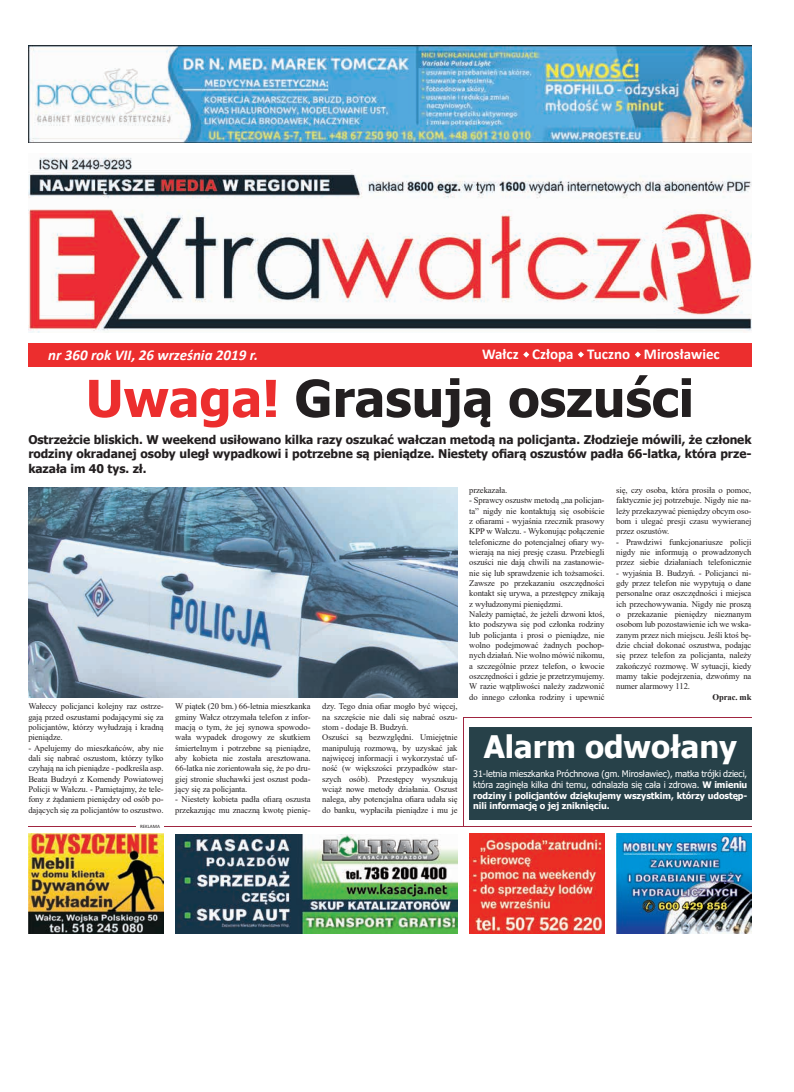
<style>
.page{position:relative;width:794px;height:1092px;background:#fff}
.page>*{position:absolute;margin:0;border:0;box-sizing:border-box;transform-origin:0 0}
.t1{font:700 51px "Tahoma";color:#231f20}
.t2{font:700 31px "Tahoma";color:#fff}
.t3{font:italic 700 15px "Calibri";color:#fff}
.t4{font:700 15px "Calibri";color:#fff}
.t5{font:700 12px/14.4px "Tahoma";letter-spacing:-.005em;color:#231f20;text-align:justify}
.t6{font:9px/10.8px "Tahoma";letter-spacing:-.01em;color:#fff;text-align:justify}
.t7{font:8.6px/10.3px "Times New Roman";letter-spacing:-.01em;color:#231f20;text-align:justify}
.t8{font:700 8.6px "Times New Roman";letter-spacing:-.01em;color:#231f20}
.t9{font:5px "Calibri";color:#231f20}
.s1{color:#ec2e2e}
.s2{font-weight:700}
</style>
<div class="page">
<img style="left:28px;top:833px;width:136px;height:100px">
<img style="left:616px;top:833px;width:135px;height:100px">
<div style="left:28px;top:343px;width:723px;height:24px;background:#ec2e2e"></div>
<svg style="left:523px;top:351px;width:6px;height:6px"></svg>
<svg style="left:578px;top:351px;width:6px;height:6px"></svg>
<svg style="left:635px;top:351px;width:6px;height:6px"></svg>
<img style="left:28px;top:45px;width:723px;height:98px">
<img style="left:28px;top:157px;width:723px;height:176px">
<img style="left:175px;top:834px;width:282px;height:99px">
<hr style="left:28px;top:826px;width:723px;height:1px;background:#a02540">
<hr style="left:136px;top:824px;width:28px;height:4px;background:#fff">
<img style="left:469px;top:833px;width:135px;height:100px">
<div style="left:469px;top:727px;width:282px;height:92px;background:#274149"></div>
<hr style="left:463px;top:717px;width:288px;height:1px;background:#a02540">
<hr style="left:463px;top:717px;width:1px;height:109px;background:#a02540">
<img style="left:28px;top:487px;width:429px;height:210px">
<h3 class="t3" style="left:48px;top:344px;width:211px">nr 360 rok VII, 26 września 2019 r.</h3>
<h3 class="t4" style="left:482px;top:344px;width:239px">Wałcz Człopa Tuczno Mirosławiec</h3>
<h1 class="t1" style="left:86px;top:362px;width:609px"><span class="s1">Uwaga!</span> Grasują oszuści</h1>
<p class="t5" style="left:28px;top:433px;width:725px">Ostrzeżcie bliskich. W weekend usiłowano kilka razy oszukać wałczan metodą na policjanta. Złodzieje mówili, że członek rodziny okradanej osoby uległ wypadkowi i potrzebne są pieniądze. Niestety ofiarą oszustów padła 66-latka, która prze&shy;kazała im 40 tys. zł.</p>
<p class="t7" style="left:28px;top:701px;width:137px">Wałeccy policjanci kolejny raz ostrze&shy;gają przed oszustami podającymi się za policjantów, którzy wyłudzają i kradną pieniądze.</p>
<p class="t7" style="left:28px;top:742px;width:137px">- Apelujemy do mieszkańców, aby nie dali się nabrać oszustom, którzy tylko czyhają na ich pieniądze - podkreśla asp.<br>Beata Budzyń z Komendy Powiatowej Policji w Wałczu. - Pamiętajmy, że tele&shy;fony z żądaniem pieniędzy od osób po&shy;dających się za policjantów to oszustwo.</p>
<p class="t9" style="left:140px;top:822px;width:21px">REKLAMA</p>
<p class="t7" style="left:175px;top:701px;width:137px">W piątek (20 bm.) 66-letnia mieszkanka gminy Wałcz otrzymała telefon z infor&shy;macją o tym, że jej synowa spowodo&shy;wała wypadek drogowy ze skutkiem śmiertelnym i potrzebne są pieniądze, aby kobieta nie została aresztowana.<br>66-latka nie zorientowała się, że po dru&shy;giej stronie słuchawki jest oszust poda&shy;jący się za policjanta.</p>
<p class="t7" style="left:175px;top:794px;width:137px">- Niestety kobieta padła ofiarą oszusta przekazując mu znaczną kwotę pienię-</p>
<p class="t7" style="left:322px;top:701px;width:137px;text-align:left">dzy. Tego dnia ofiar mogło być więcej, na szczęście nie dali się nabrać oszu&shy;stom - dodaje B. Budzyń.<br>Oszuści są bezwzględni. Umiejętnie manipulują rozmową, by uzyskać jak najwięcej informacji i wykorzystać uf&shy;ność (w większości przypadków star&shy;szych osób). Przestępcy wyszukują wciąż nowe metody działania. Oszust nalega, aby potencjalna ofiara udała się do banku, wypłaciła pieniądze i mu je</p>
<p class="t7" style="left:469px;top:485px;width:40px">przekazała.</p>
<p class="t7" style="left:469px;top:495px;width:137px;text-align:left">- Sprawcy oszustw metodą „na policjan&shy;ta” nigdy nie kontaktują się osobiście z ofiarami - wyjaśnia rzecznik prasowy KPP w Wałczu. - Wykonując połączenie telefoniczne do potencjalnej ofiary wy&shy;wierają na niej presję czasu. Przebiegli oszuści nie dają chwili na zastanowie&shy;nie się lub sprawdzenie ich tożsamości.<br>Zawsze po przekazaniu oszczędności kontakt się urywa, a przestępcy znikają z wyłudzonymi pieniędzmi.<br>Należy pamiętać, że jeżeli dzwoni ktoś, kto podszywa się pod członka rodziny lub policjanta i prosi o pieniądze, nie wolno podejmować żadnych pochop&shy;nych działań. Nie wolno mówić nikomu, a szczególnie przez telefon, o kwocie oszczędności i gdzie je przetrzymujemy.<br>W razie wątpliwości należy zadzwonić do innego członka rodziny i upewnić</p>
<p class="t7" style="left:616px;top:485px;width:137px">się, czy osoba, która prosiła o pomoc, faktycznie jej potrzebuje. Nigdy nie na&shy;leży przekazywać pieniędzy obcym oso&shy;bom i ulegać presji czasu wywieranej przez oszustów.</p>
<p class="t7" style="left:616px;top:536px;width:137px">- Prawdziwi funkcjonariusze policji nigdy nie informują o prowadzonych przez siebie działaniach telefonicznie</p>
<p class="t7" style="left:616px;top:567px;width:137px">- wyjaśnia B. Budzyń. - Policjanci ni&shy;gdy przez telefon nie wypytują o dane personalne oraz oszczędności i miejsca ich przechowywania. Nigdy nie proszą o przekazanie pieniędzy nieznanym osobom lub pozostawienie ich we wska&shy;zanym przez nich miejscu. Jeśli ktoś bę&shy;dzie chciał dokonać oszustwa, podając się przez telefon za policjanta, należy zakończyć rozmowę. W sytuacji, kiedy mamy takie podejrzenia, dzwońmy na numer alarmowy 112.</p>
<p class="t8" style="left:712px;top:690px;width:40px">Oprac. mk</p>
<h2 class="t2" style="left:484px;top:725px;width:255px">Alarm odwołany</h2>
<p class="t6" style="left:473px;top:768px;width:276px">31-letnia mieszkanka Próchnowa (gm. Mirosławiec), matka trójki dzieci, która zaginęła kilka dni temu, odnalazła się cała i zdrowa. <span class="s2">W imieniu rodziny i policjantów dziękujemy wszystkim, którzy udostęp&shy;nili informację o jej zniknięciu.</span></p>
</div>
